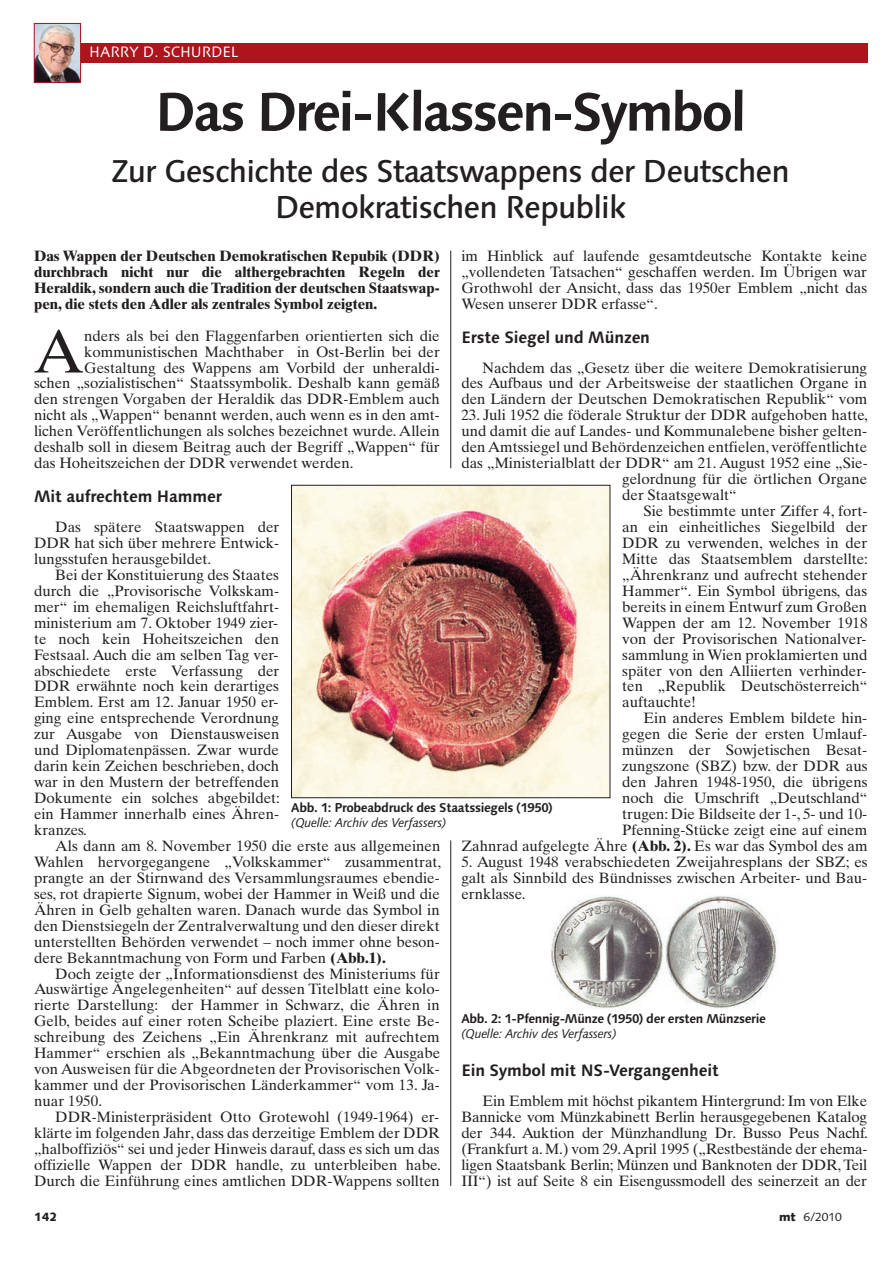
<style>
.page{position:relative;width:893px;height:1263px;background:#fff}
.page>*{position:absolute;margin:0;border:0;box-sizing:border-box;transform-origin:0 0}
.t1{font:61.2px "Times Ten";color:#231f20}
.t2{font:700 54px "Linotype Syntax";letter-spacing:-.045em;color:#231f20}
.t3{font:500 31.5px/36px "Linotype Syntax";letter-spacing:-.03em;color:#231f20;text-align:center}
.t4{font:700 16.5px "Linotype Syntax";letter-spacing:-.01em;color:#231f20}
.t5{font:15px/15.9px "Times Ten";color:#231f20;text-align:justify}
.t6{font:700 15px/15.9px "Times Ten";color:#231f20;text-align:justify}
.t7{font:15px "Linotype Syntax";color:#fff}
.t8{font:700 12.75px "Linotype Syntax";letter-spacing:-.03em;color:#231f20}
.t9{font:italic 12.75px "Linotype Syntax";letter-spacing:-.03em;color:#231f20}
.t10{font:12px "Syntax";color:#231f20}
.t11{font:900 12px "Syntax";color:#231f20}
.s1{font-weight:700}
.s2{font-weight:900}
</style>
<div class="page">
<hr style="left:450px;top:840px;width:1px;height:346px;background:#231f20">
<hr style="left:450px;top:250px;width:1px;height:218px;background:#231f20">
<div style="left:34px;top:43px;width:833px;height:20px;background:#ae141c"></div>
<img style="left:36px;top:25px;width:43px;height:56px">
<div style="left:34px;top:23px;width:47px;height:60px;border:1px solid #ae141c"></div>
<img style="left:293px;top:487px;width:315px;height:309px">
<div style="left:291px;top:485px;width:319px;height:313px;border:1px solid #231f20"></div>
<img style="left:550px;top:895px;width:115px;height:114px">
<svg style="left:665px;top:895px;width:113px;height:114px"></svg>
<p class="t7" style="left:89px;top:43px;width:151px">HARRY D. SCHURDEL</p>
<h2 class="t2" style="left:155px;top:78px;width:593px">Das Drei-Klassen-Symbol</h2>
<h3 class="t3" style="left:111px;top:154px;width:680px">Zur Geschichte des Staatswappens der Deutschen<br>Demokratischen Republik</h3>
<p class="t5" style="left:461px;top:248px;width:407px">im Hinblick auf laufende gesamtdeutsche Kontakte keine „vollendeten Tatsachen“ geschaffen werden. Im Übrigen war Grothwohl der Ansicht, dass das 1950er Emblem „nicht das Wesen unserer DDR erfasse“.</p>
<p class="t4" style="left:461px;top:327px;width:190px">Erste Siegel und Münzen</p>
<p class="t5" style="left:461px;top:359px;width:407px;text-indent:21px">Nachdem das „Gesetz über die weitere Demokratisierung des Aufbaus und der Arbeitsweise der staatlichen Organe in den Ländern der Deutschen Demokratischen Republik“ vom</p>
<p class="t5" style="left:461px;top:407px;width:408px">23. Juli 1952 die föderale Struktur der DDR aufgehoben hatte,</p>
<p class="t5" style="left:461px;top:423px;width:407px">und damit die auf Landes- und Kommunalebene bisher gelten-</p>
<p class="t5" style="left:461px;top:439px;width:407px">den Amtssiegel und Behördenzeichen entfielen, veröffentlichte</p>
<p class="t5" style="left:461px;top:455px;width:408px">das „Ministerialblatt der DDR“ am 21. August 1952 eine „Sie-</p>
<p class="t5" style="left:622px;top:471px;width:247px">gelordnung für die örtlichen Organe</p>
<p class="t5" style="left:622px;top:487px;width:116px">der Staatsgewalt“</p>
<p class="t5" style="left:643px;top:503px;width:225px">Sie bestimmte unter Ziffer 4, fort-</p>
<p class="t5" style="left:622px;top:519px;width:247px">an ein einheitliches Siegelbild der</p>
<p class="t5" style="left:622px;top:535px;width:247px">DDR zu verwenden, welches in der</p>
<p class="t5" style="left:622px;top:551px;width:247px">Mitte das Staatsemblem darstellte:</p>
<p class="t5" style="left:622px;top:567px;width:247px">„Ährenkranz und aufrecht stehender</p>
<p class="t5" style="left:622px;top:583px;width:247px">Hammer“. Ein Symbol übrigens, das</p>
<p class="t5" style="left:622px;top:598px;width:247px">bereits in einem Entwurf zum Großen</p>
<p class="t5" style="left:622px;top:614px;width:247px">Wappen der am 12. November 1918</p>
<p class="t5" style="left:622px;top:630px;width:246px">von der Provisorischen Nationalver-</p>
<p class="t5" style="left:622px;top:646px;width:247px">sammlung in Wien proklamierten und</p>
<p class="t5" style="left:622px;top:662px;width:246px">später von den Alliierten verhinder-</p>
<p class="t5" style="left:622px;top:678px;width:247px">ten „Republik Deutschösterreich“</p>
<p class="t5" style="left:622px;top:694px;width:76px">auftauchte!</p>
<p class="t5" style="left:643px;top:710px;width:225px">Ein anderes Emblem bildete hin-</p>
<p class="t5" style="left:622px;top:726px;width:246px">gegen die Serie der ersten Umlauf-</p>
<p class="t5" style="left:622px;top:742px;width:247px">münzen der Sowjetischen Besat-</p>
<p class="t5" style="left:622px;top:758px;width:247px">zungszone (SBZ) bzw. der DDR aus</p>
<p class="t5" style="left:622px;top:774px;width:247px">den Jahren 1948-1950, die übrigens</p>
<p class="t5" style="left:622px;top:790px;width:247px">noch die Umschrift „Deutschland“</p>
<p class="t5" style="left:622px;top:806px;width:246px">trugen: Die Bildseite der 1-, 5- und 10-</p>
<p class="t5" style="left:622px;top:822px;width:247px">Pfenning-Stücke zeigt eine auf einem</p>
<p class="t5" style="left:461px;top:838px;width:408px">Zahnrad aufgelegte Ähre <span class="s1">(Abb. 2).</span> Es war das Symbol des am</p>
<p class="t5" style="left:461px;top:854px;width:408px">5. August 1948 verabschiedeten Zweijahresplans der SBZ; es galt als Sinnbild des Bündnisses zwischen Arbeiter- und Bau&shy;ernklasse.</p>
<p class="t6" style="left:34px;top:248px;width:407px">Das Wappen der Deutschen Demokratischen Repubik (DDR) durchbrach nicht nur die althergebrachten Regeln der Heraldik, sondern auch die Tradition der deutschen Staatswap&shy;pen, die stets den Adler als zentrales Symbol zeigten.</p>
<h1 class="t1" style="left:33px;top:315px;width:53px">A</h1>
<p class="t5" style="left:84px;top:327px;width:357px">nders als bei den Flaggenfarben orientierten sich die</p>
<p class="t5" style="left:84px;top:343px;width:357px">kommunistischen Machthaber in Ost-Berlin bei der</p>
<p class="t5" style="left:84px;top:359px;width:357px">Gestaltung des Wappens am Vorbild der unheraldi-</p>
<p class="t5" style="left:34px;top:375px;width:407px">schen „sozialistischen“ Staatssymbolik. Deshalb kann gemäß</p>
<p class="t5" style="left:34px;top:391px;width:407px">den strengen Vorgaben der Heraldik das DDR-Emblem auch</p>
<p class="t5" style="left:34px;top:407px;width:407px">nicht als „Wappen“ benannt werden, auch wenn es in den amt-</p>
<p class="t5" style="left:34px;top:423px;width:407px">lichen Veröffentlichungen als solches bezeichnet wurde. Allein</p>
<p class="t5" style="left:34px;top:439px;width:407px">deshalb soll in diesem Beitrag auch der Begriff „Wappen“ für</p>
<p class="t5" style="left:34px;top:455px;width:321px">das Hoheitszeichen der DDR verwendet werden.</p>
<p class="t4" style="left:34px;top:486px;width:189px">Mit aufrechtem Hammer</p>
<p class="t5" style="left:34px;top:519px;width:247px;text-indent:21px">Das spätere Staatswappen der DDR hat sich über mehrere Entwick&shy;lungsstufen herausgebildet.</p>
<p class="t5" style="left:34px;top:567px;width:247px;text-indent:21px">Bei der Konstituierung des Staates durch die „Provisorische Volkskam&shy;mer“ im ehemaligen Reichsluftfahrt&shy;ministerium am 7. Oktober 1949 zier&shy;te noch kein Hoheitszeichen den Festsaal. Auch die am selben Tag ver&shy;abschiedete erste Verfassung der DDR erwähnte noch kein derartiges Emblem. Erst am 12. Januar 1950 er&shy;ging eine entsprechende Verordnung zur Ausgabe von Dienstausweisen und Diplomatenpässen. Zwar wurde darin kein Zeichen beschrieben, doch war in den Mustern der betreffenden Dokumente ein solches abgebildet: ein Hammer innerhalb eines Ähren&shy;kranzes.</p>
<p class="t5" style="left:34px;top:838px;width:409px;text-indent:21px">Als dann am 8. November 1950 die erste aus allgemeinen Wahlen hervorgegangene „Volkskammer“ zusammentrat, prangte an der Stirnwand des Versammlungsraumes ebendie&shy;ses, rot drapierte Signum, wobei der Hammer in Weiß und die Ähren in Gelb gehalten waren. Danach wurde das Symbol in den Dienstsiegeln der Zentralverwaltung und den dieser direkt unterstellten Behörden verwendet – noch immer ohne beson&shy;dere Bekanntmachung von Form und Farben <span class="s1">(Abb.1).</span></p>
<p class="t5" style="left:34px;top:965px;width:408px;text-indent:21px">Doch zeigte der „Informationsdienst des Ministeriums für Auswärtige Angelegenheiten“ auf dessen Titelblatt eine kolo&shy;rierte Darstellung: der Hammer in Schwarz, die Ähren in Gelb, beides auf einer roten Scheibe plaziert. Eine erste Be&shy;schreibung des Zeichens „Ein Ährenkranz mit aufrechtem Hammer“ erschien als „Bekanntmachung über die Ausgabe von Ausweisen für die Abgeordneten der Provisorischen Volk&shy;kammer und der Provisorischen Länderkammer“ vom 13. Ja&shy;nuar 1950.</p>
<p class="t5" style="left:34px;top:1109px;width:408px;text-indent:21px">DDR-Ministerpräsident Otto Grotewohl (1949-1964) er&shy;klärte im folgenden Jahr, dass das derzeitige Emblem der DDR „halboffiziös“ sei und jeder Hinweis darauf, dass es sich um das offizielle Wappen der DDR handle, zu unterbleiben habe.<br>Durch die Einführung eines amtlichen DDR-Wappens sollten</p>
<p class="t11" style="left:34px;top:1210px;width:25px">142</p>
<p class="t10" style="left:779px;top:1210px;width:64px"><span class="s2">mt</span> 6/2010</p>
<p class="t8" style="left:291px;top:800px;width:263px">Abb. 1: Probeabdruck des Staatssiegels (1950)</p>
<p class="t9" style="left:291px;top:815px;width:157px">(Quelle: Archiv des Verfassers)</p>
<p class="t8" style="left:461px;top:1011px;width:306px">Abb. 2: 1-Pfennig-Münze (1950) der ersten Münzserie</p>
<p class="t9" style="left:461px;top:1026px;width:157px">(Quelle: Archiv des Verfassers)</p>
<p class="t4" style="left:461px;top:1060px;width:259px">Ein Symbol mit NS-Vergangenheit</p>
<p class="t5" style="left:461px;top:1093px;width:408px;text-indent:21px">Ein Emblem mit höchst pikantem Hintergrund: Im von Elke Bannicke vom Münzkabinett Berlin herausgegebenen Katalog der 344. Auktion der Münzhandlung Dr. Busso Peus Nachf. (Frankfurt a. M.) vom 29. April 1995 („Restbestände der ehema&shy;ligen Staatsbank Berlin; Münzen und Banknoten der DDR, Teil III“) ist auf Seite 8 ein Eisengussmodell des seinerzeit an der</p>
</div>
